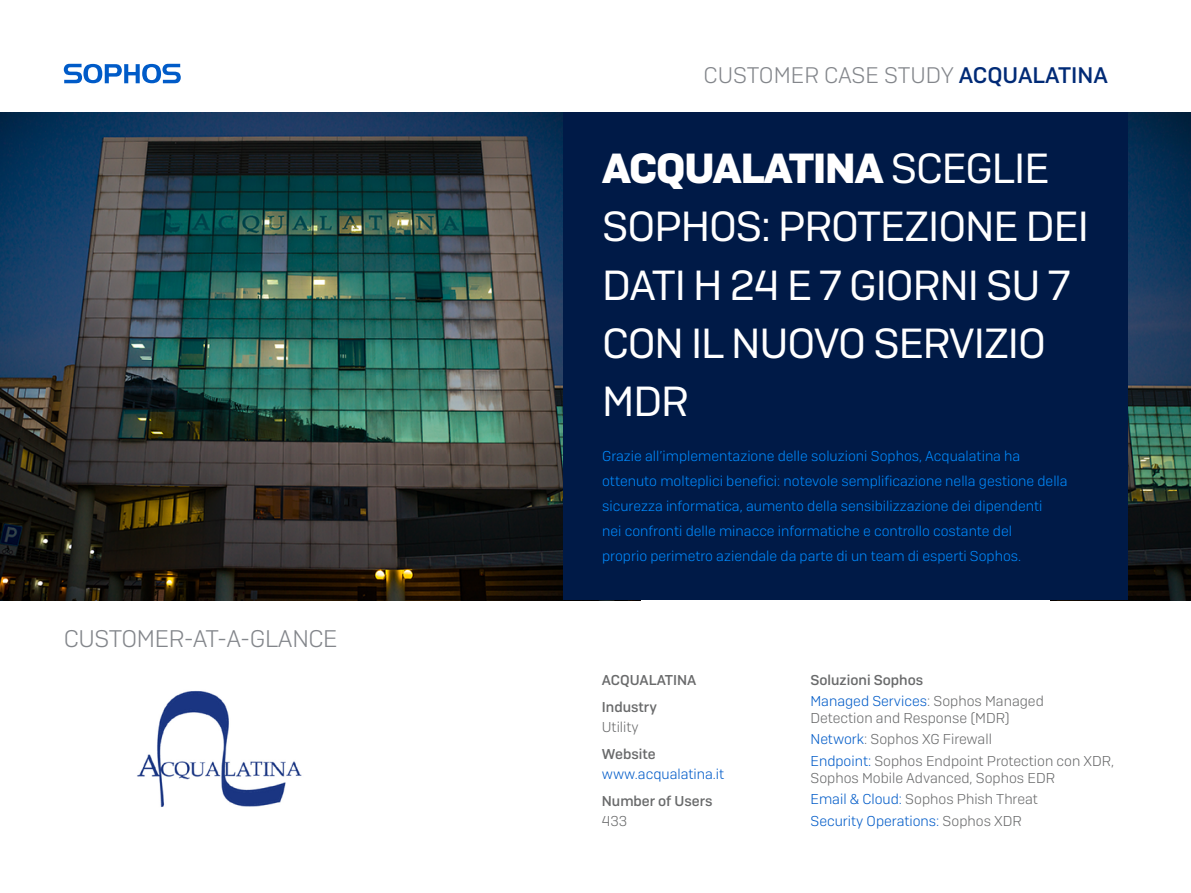
<style>
.page{position:relative;width:1191px;height:893px;background:#fff}
.page>*{position:absolute;margin:0;border:0;box-sizing:border-box;transform-origin:0 0}
.t1{font:42px/58.3px "Sophos Sans";letter-spacing:-.025em;color:#fff}
.t2{font:300 24px "Sophos Sans";letter-spacing:-.015em;color:#83868b}
.t3{font:300 22.5px "Sophos Sans";color:#83868b}
.t4{font:300 14.25px/25px "Sophos Sans";color:#008bff}
.t5{font:300 14.25px/21.3px "Sophos Sans";color:#696a6b}
.t6{font:500 14.25px/27.8px "Sophos Sans";color:#696a6b}
.t7{font:300 14.25px "Sophos Sans";color:#005bc8}
.s1{font-weight:500;color:#002a76}
.s2{font-weight:700}
.s3{font-weight:300;color:#005bc8}
.s4{font-weight:300}
.s5{color:#005bc8}
</style>
<div class="page">
<svg style="left:64px;top:64px;width:117px;height:19px"></svg>
<img style="left:0;top:113px;width:563px;height:487px">
<img style="left:1127px;top:113px;width:64px;height:487px">
<div style="left:563px;top:113px;width:564px;height:487px;background:#001a47"></div>
<img style="left:137px;top:691px;width:165px;height:116px">
<h2 class="t2" style="left:64px;top:625px;width:275px">CUSTOMER-AT-A-GLANCE</h2>
<h3 class="t3" style="left:703px;top:62px;width:406px">CUSTOMER CASE STUDY <span class="s1">ACQUALATINA</span></h3>
<h1 class="t1" style="left:602px;top:139px;width:488px"><span class="s2">ACQUALATINA</span> SCEGLIE<br>SOPHOS: PROTEZIONE DEI<br>DATI H 24 E 7 GIORNI SU 7<br>CON IL NUOVO SERVIZIO<br>MDR</h1>
<p class="t4" style="left:602px;top:443px;width:467px">Grazie all’implementazione delle soluzioni Sophos, Acqualatina ha ottenuto molteplici benefici: notevole semplificazione nella gestione della sicurezza informatica, aumento della sensibilizzazione dei dipendenti<br>nei confronti delle minacce informatiche e controllo costante del<br>proprio perimetro aziendale da parte di un team di esperti Sophos.</p>
<p class="t6" style="left:602px;top:666px;width:96px">ACQUALATINA<br>Industry</p>
<p class="t5" style="left:602px;top:716px;width:38px">Utility</p>
<p class="t6" style="left:602px;top:740px;width:55px">Website</p>
<p class="t7" style="left:602px;top:765px;width:124px">www.acqualatina.it</p>
<p class="t6" style="left:602px;top:787px;width:112px">Number of Users</p>
<p class="t5" style="left:602px;top:810px;width:27px">433</p>
<p class="t6" style="left:810px;top:669px;width:235px;line-height:21.3px">Soluzioni Sophos<br><span class="s3">Managed Services</span><span class="s4">: Sophos Managed</span></p>
<p class="t5" style="left:810px;top:707px;width:305px">Detection and Response (MDR)<br><span class="s5">Network</span>: Sophos XG Firewall<br><span class="s5">Endpoint:</span> Sophos Endpoint Protection con XDR,</p>
<p class="t5" style="left:810px;top:767px;width:246px">Sophos Mobile Advanced, Sophos EDR<br><span class="s5">Email &amp; Cloud:</span> Sophos Phish Threat<br><span class="s5">Security Operations:</span> Sophos XDR</p>
</div>
